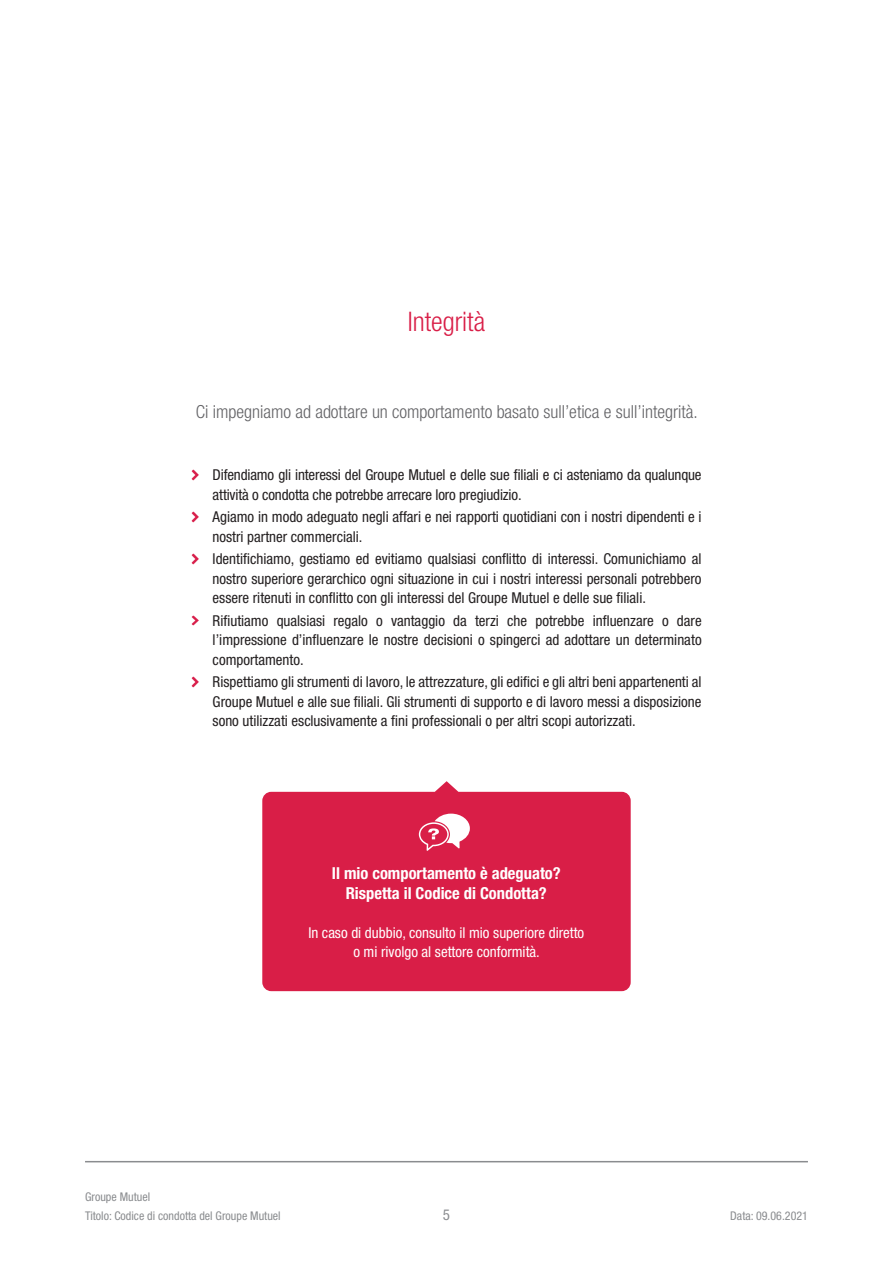
<style>
.page{position:relative;width:893px;height:1263px;background:#fff}
.page>*{position:absolute;margin:0;border:0;box-sizing:border-box;transform-origin:0 0}
.t1{font:300 condensed 27px "Helvetica Neue LT Pro";color:#d91e47}
.t2{font:300 condensed 18px "Helvetica Neue LT Pro";color:#636366}
.t3{font:700 condensed 16.5px/19.5px "Helvetica Neue LT Pro";color:#fff;text-align:center}
.t4{font:condensed 15px/19.5px "Helvetica Neue LT Pro";color:#231f20;text-align:justify}
.t5{font:condensed 15px/19.5px "Helvetica Neue LT Pro";color:#fff;text-align:center}
.t6{font:condensed 15px "Helvetica Neue LT Pro";color:#8a8c8f}
.t7{font:condensed 12px/19.5px "Helvetica Neue LT Pro";color:#8a8c8f}
</style>
<div class="page">
<hr style="left:85px;top:1161px;width:723px;height:1px;background:#8a8c8f">
<svg style="left:191px;top:470px;width:8px;height:10px"></svg>
<svg style="left:191px;top:512px;width:8px;height:10px"></svg>
<svg style="left:191px;top:554px;width:8px;height:10px"></svg>
<svg style="left:191px;top:615px;width:8px;height:11px"></svg>
<svg style="left:191px;top:677px;width:8px;height:10px"></svg>
<div style="left:262px;top:781px;width:369px;height:210px;background:#d91e47"></div>
<svg style="left:419px;top:814px;width:51px;height:37px"></svg>
<p class="t1" style="left:408px;top:306px;width:79px">Integrità</p>
<p class="t2" style="left:196px;top:401px;width:504px">Ci impegniamo ad adottare un comportamento basato sull’etica e sull’integrità.</p>
<p class="t4" style="left:213px;top:465px;width:490px">Difendiamo gli interessi del Groupe Mutuel e delle sue filiali e ci asteniamo da qualunque attività o condotta che potrebbe arrecare loro pregiudizio.</p>
<p class="t4" style="left:213px;top:507px;width:491px">Agiamo in modo adeguato negli affari e nei rapporti quotidiani con i nostri dipendenti e i nostri partner commerciali.</p>
<p class="t4" style="left:213px;top:549px;width:490px">Identifichiamo, gestiamo ed evitiamo qualsiasi conflitto di interessi. Comunichiamo al nostro superiore gerarchico ogni situazione in cui i nostri interessi personali potrebbero essere ritenuti in conflitto con gli interessi del Groupe Mutuel e delle sue filiali.</p>
<p class="t4" style="left:213px;top:611px;width:491px">Rifiutiamo qualsiasi regalo o vantaggio da terzi che potrebbe influenzare o dare l’impressione d’influenzare le nostre decisioni o spingerci ad adottare un determinato comportamento.</p>
<p class="t4" style="left:213px;top:672px;width:490px">Rispettiamo gli strumenti di lavoro, le attrezzature, gli edifici e gli altri beni appartenenti al Groupe Mutuel e alle sue filiali. Gli strumenti di supporto e di lavoro messi a disposizione sono utilizzati esclusivamente a fini professionali o per altri scopi autorizzati.</p>
<p class="t3" style="left:332px;top:864px;width:230px">Il mio comportamento è adeguato?<br>Rispetta il Codice di Condotta?</p>
<p class="t5" style="left:308px;top:922px;width:277px">In caso di dubbio, consulto il mio superiore diretto o mi rivolgo al settore conformità.</p>
<p class="t7" style="left:85px;top:1187px;width:197px">Groupe Mutuel<br>Titolo: Codice di condotta del Groupe Mutuel</p>
<p class="t6" style="left:443px;top:1206px;width:9px">5</p>
<p class="t7" style="left:730px;top:1206px;width:79px">Data: 09.06.2021</p>
</div>
